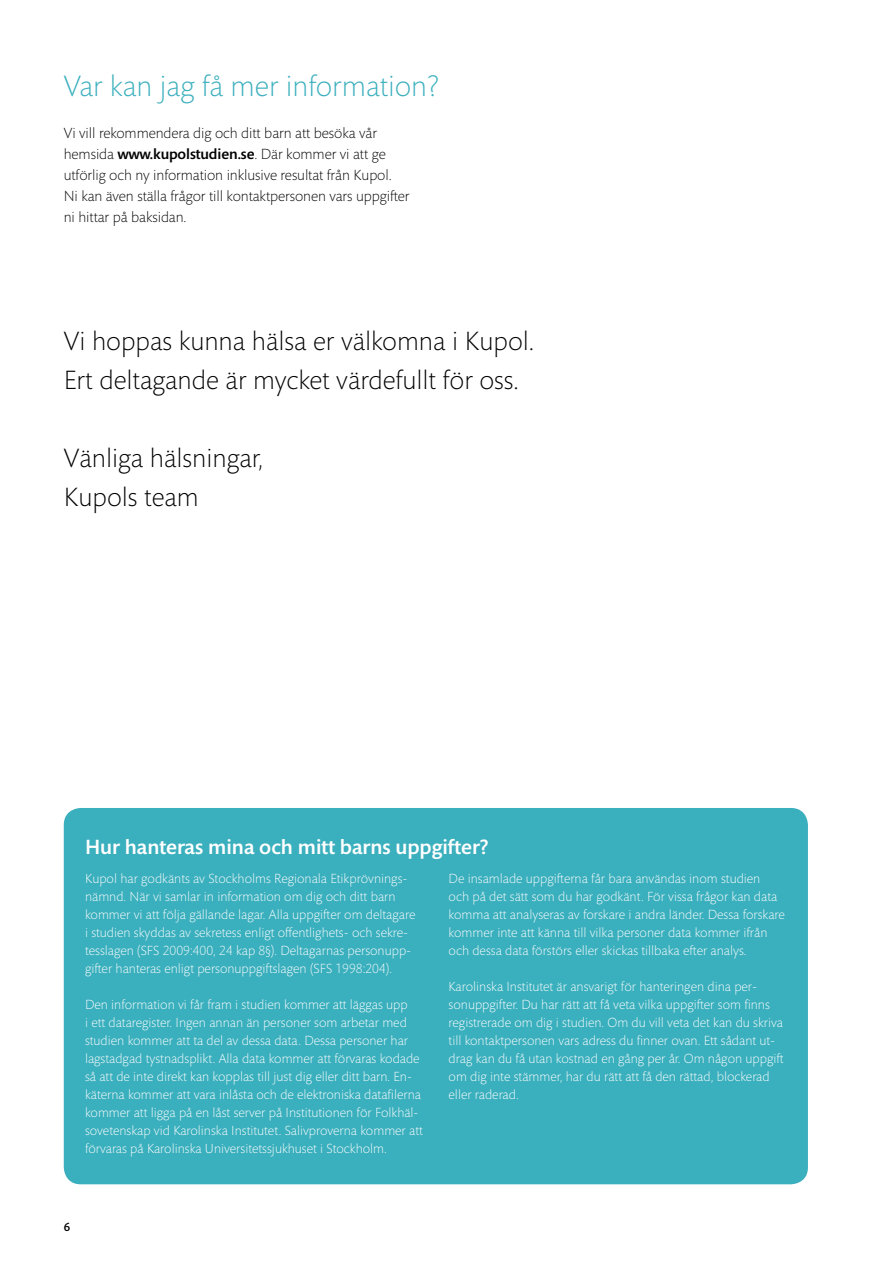
<style>
.page{position:relative;width:893px;height:1263px;background:#fff}
.page>*{position:absolute;margin:0;border:0;box-sizing:border-box;transform-origin:0 0}
.t1{font:300 30px "Mundo Sans Std";color:#3aafbd}
.t2{font:300 27px/39px "Mundo Sans Std";color:#000}
.t3{font:500 21px "Mundo Sans Std";color:#fff}
.t4{font:300 15px/21px "Mundo Sans Std";letter-spacing:-.005em;color:#000}
.t5{font:300 13.5px/18px "Mundo Sans Std";color:#fff}
.t6{font:500 12px "Mundo Sans Std";color:#000}
.s1{font-weight:500}
</style>
<div class="page">
<div style="left:64px;top:808px;width:744px;height:376px;background:#3aafbd;border-radius:17px"></div>
<h1 class="t1" style="left:64px;top:69px;width:377px">Var kan jag få mer information?</h1>
<p class="t4" style="left:64px;top:123px;width:347px">Vi vill rekommendera dig och ditt barn att besöka vår hemsida <span class="s1">www.kupolstudien.se</span>. Där kommer vi att ge utförlig och ny information inklusive resultat från Kupol.<br>Ni kan även ställa frågor till kontaktpersonen vars uppgifter ni hittar på baksidan.</p>
<h2 class="t2" style="left:64px;top:322px;width:472px">Vi hoppas kunna hälsa er välkomna i Kupol.<br>Ert deltagande är mycket värdefullt för oss.</h2>
<h2 class="t2" style="left:64px;top:439px;width:201px">Vänliga hälsningar,<br>Kupols team</h2>
<h3 class="t3" style="left:85px;top:835px;width:405px">Hur hanteras mina och mitt barns uppgifter?</h3>
<p class="t5" style="left:85px;top:870px;width:332px">Kupol har godkänts av Stockholms Regionala Etikprövnings&shy;nämnd. När vi samlar in information om dig och ditt barn kommer vi att följa gällande lagar. Alla uppgifter om deltagare i studien skyddas av sekretess enligt offentlighets- och sekre&shy;tesslagen (SFS 2009:400, 24 kap 8§). Deltagarnas personupp&shy;gifter hanteras enligt personuppgiftslagen (SFS 1998:204).</p>
<p class="t5" style="left:85px;top:996px;width:339px">Den information vi får fram i studien kommer att läggas upp<br>i ett dataregister. Ingen annan än personer som arbetar med studien kommer att ta del av dessa data. Dessa personer har lagstadgad tystnadsplikt. Alla data kommer att förvaras kodade så att de inte direkt kan kopplas till just dig eller ditt barn. En&shy;käterna kommer att vara inlåsta och de elektroniska datafilerna kommer att ligga på en låst server på Institutionen för Folkhäl&shy;sovetenskap vid Karolinska Institutet. Salivproverna kommer att förvaras på Karolinska Universitetssjukhuset i Stockholm.</p>
<p class="t5" style="left:449px;top:870px;width:338px">De insamlade uppgifterna får bara användas inom studien<br>och på det sätt som du har godkänt. För vissa frågor kan data komma att analyseras av forskare i andra länder. Dessa forskare kommer inte att känna till vilka personer data kommer ifrån och dessa data förstörs eller skickas tillbaka efter analys.</p>
<p class="t5" style="left:449px;top:978px;width:336px">Karolinska Institutet är ansvarigt för hanteringen dina per&shy;sonuppgifter. Du har rätt att få veta vilka uppgifter som finns registrerade om dig i studien. Om du vill veta det kan du skriva till kontaktpersonen vars adress du finner ovan. Ett sådant ut&shy;drag kan du få utan kostnad en gång per år. Om någon uppgift om dig inte stämmer, har du rätt att få den rättad, blockerad eller raderad.</p>
<p class="t6" style="left:64px;top:1220px;width:8px">6</p>
</div>
